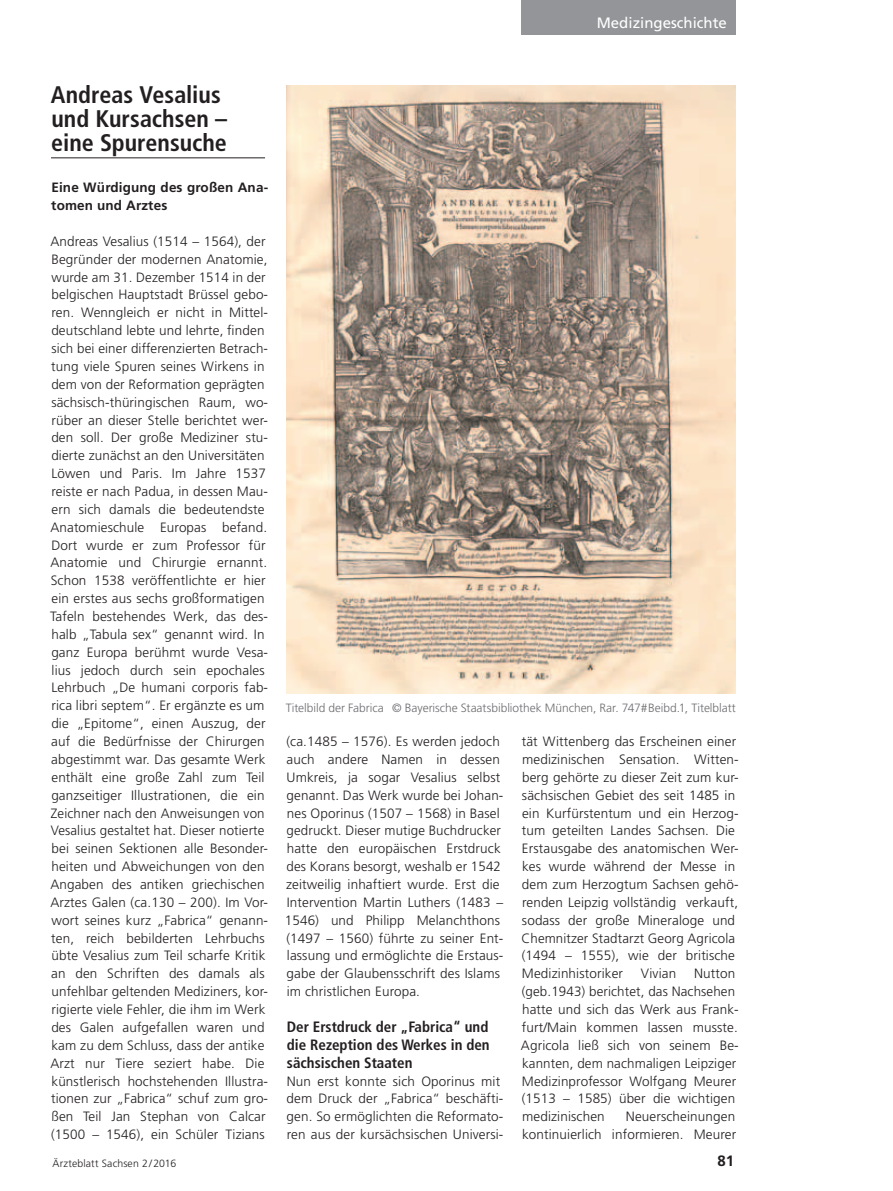
<style>
.page{position:relative;width:893px;height:1191px;background:#fff}
.page>*{position:absolute;margin:0;border:0;box-sizing:border-box;transform-origin:0 0}
.Überschrift{font:700 condensed 24px/24px "Frutiger";color:#231f20}
.Zwischenüberschrift{font:700 condensed 15px/17.9px "Frutiger";color:#231f20;text-align:justify}
.t1{font:15px "Frutiger";color:#fff}
.t2{font:700 15px "Frutiger";color:#231f20}
.Text_allgemein{font:300 13.5px/17.9px "Frutiger";letter-spacing:.01em;color:#231f20}
.Text_allgemein-2{font:700 13.5px/17.9px "Frutiger";letter-spacing:.01em;color:#231f20}
.Bildunterschrift{font:300 12px "Frutiger";letter-spacing:-.005em;color:#6c6d70}
.t3{font:300 10.5px "Frutiger";letter-spacing:.015em;color:#231f20}
</style>
<div class="page">
<div style="left:522px;top:0;width:214px;height:34px;background:#939598"></div>
<hr style="left:51px;top:157px;width:214px;height:1px;background:#231f20">
<img style="left:286px;top:85px;width:450px;height:609px">
<p class="t1" style="left:597px;top:14px;width:132px">Medizingeschichte</p>
<p class="Überschrift" style="left:51px;top:83px;width:178px">Andreas Vesalius und Kursachsen – eine Spurensuche</p>
<p class="Text_allgemein-2" style="left:51px;top:178px;width:218px">Eine Würdigung des großen Ana&shy;tomen und Arztes</p>
<p class="Text_allgemein" style="left:50px;top:232px;width:219px">Andreas Vesalius (1514 – 1564), der Begründer der modernen Anatomie, wurde am 31. Dezember 1514 in der belgischen Hauptstadt Brüssel gebo&shy;ren. Wenngleich er nicht in Mittel&shy;deutschland lebte und lehrte, finden sich bei einer differenzierten Betrach&shy;tung viele Spuren seines Wirkens in dem von der Reformation geprägten sächsisch-thüringischen Raum, wo-- rüber an dieser Stelle berichtet wer&shy;den soll. Der große Mediziner stu&shy;dierte zunächst an den Universitäten Löwen und Paris. Im Jahre 1537 reiste er nach Padua, in dessen Mau&shy;ern sich damals die bedeutendste Anatomieschule Europas befand.<br>Dort wurde er zum Professor für Anatomie und Chirurgie ernannt.<br>Schon 1538 veröffentlichte er hier ein erstes aus sechs großformatigen Tafeln bestehendes Werk, das des&shy;halb „Tabula sex“ genannt wird. In ganz Europa berühmt wurde Vesa&shy;lius jedoch durch sein epochales Lehrbuch „De humani corporis fab&shy;rica libri septem“. Er ergänzte es um die „Epitome“, einen Auszug, der auf die Bedürfnisse der Chirurgen abgestimmt war. Das gesamte Werk enthält eine große Zahl zum Teil ganzseitiger Illustrationen, die ein Zeichner nach den Anweisungen von Vesalius gestaltet hat. Dieser notierte bei seinen Sektionen alle Besonder&shy;heiten und Abweichungen von den Angaben des antiken griechischen Arztes Galen (ca.130 – 200). Im Vor&shy;wort seines kurz „Fabrica“ genann&shy;ten, reich bebilderten Lehrbuchs übte Vesalius zum Teil scharfe Kritik an den Schriften des damals als unfehlbar geltenden Mediziners, kor&shy;rigierte viele Fehler, die ihm im Werk des Galen aufgefallen waren und kam zu dem Schluss, dass der antike Arzt nur Tiere seziert habe. Die künstlerisch hochstehenden Illustra&shy;tionen zur „Fabrica“ schuf zum gro&shy;ßen Teil Jan Stephan von Calcar (1500 – 1546), ein Schüler Tizians</p>
<p class="Bildunterschrift" style="left:286px;top:701px;width:452px">Titelbild der Fabrica © Bayerische Staatsbibliothek München, Rar. 747#Beibd.1, Titelblatt</p>
<p class="Text_allgemein" style="left:285px;top:732px;width:220px">(ca.1485 – 1576). Es werden jedoch auch andere Namen in dessen Umkreis, ja sogar Vesalius selbst genannt. Das Werk wurde bei Johan&shy;nes Oporinus (1507 – 1568) in Basel gedruckt. Dieser mutige Buchdrucker hatte den europäischen Erstdruck des Korans besorgt, weshalb er 1542 zeitweilig inhaftiert wurde. Erst die Intervention Martin Luthers (1483 – 1546) und Philipp Melanchthons (1497 – 1560) führte zu seiner Ent&shy;lassung und ermöglichte die Erstaus&shy;gabe der Glaubensschrift des Islams im christlichen Europa.</p>
<p class="Zwischenüberschrift" style="left:287px;top:1017px;width:204px">Der Erstdruck der „Fabrica“ und die Rezeption des Werkes in den sächsischen Staaten</p>
<p class="Text_allgemein" style="left:287px;top:1071px;width:218px">Nun erst konnte sich Oporinus mit dem Druck der „Fabrica“ beschäfti&shy;gen. So ermöglichten die Reformato&shy;ren aus der kursächsischen Universi-</p>
<p class="Text_allgemein" style="left:521px;top:732px;width:219px">tät Wittenberg das Erscheinen einer medizinischen Sensation. Witten&shy;berg gehörte zu dieser Zeit zum kur&shy;sächsischen Gebiet des seit 1485 in ein Kurfürstentum und ein Herzog&shy;tum geteilten Landes Sachsen. Die Erstausgabe des anatomischen Wer&shy;kes wurde während der Messe in dem zum Herzogtum Sachsen gehö&shy;renden Leipzig vollständig verkauft, sodass der große Mineraloge und Chemnitzer Stadtarzt Georg Agricola (1494 – 1555), wie der britische Medizinhistoriker</p>
<p class="Text_allgemein" style="left:641px;top:964px;width:37px">Vivian</p>
<p class="Text_allgemein" style="left:521px;top:964px;width:219px;text-indent:173px">Nutton (geb.1943) berichtet, das Nachsehen hatte und sich das Werk aus Frank&shy;furt/Main kommen lassen musste.<br>Agricola ließ sich von seinem Be-- kannten, dem nachmaligen Leipziger<br>Medizinprofessor Wolfgang Meurer (1513 – 1585) über die wichtigen medizinischen</p>
<p class="Text_allgemein" style="left:522px;top:1107px;width:216px;text-align:right">Neuerscheinungen<br>kontinuierlich informieren. Meurer</p>
<p class="t3" style="left:53px;top:1157px;width:125px">Ärzteblatt Sachsen 2/2016</p>
<p class="t2" style="left:717px;top:1151px;width:18px">81</p>
</div>
